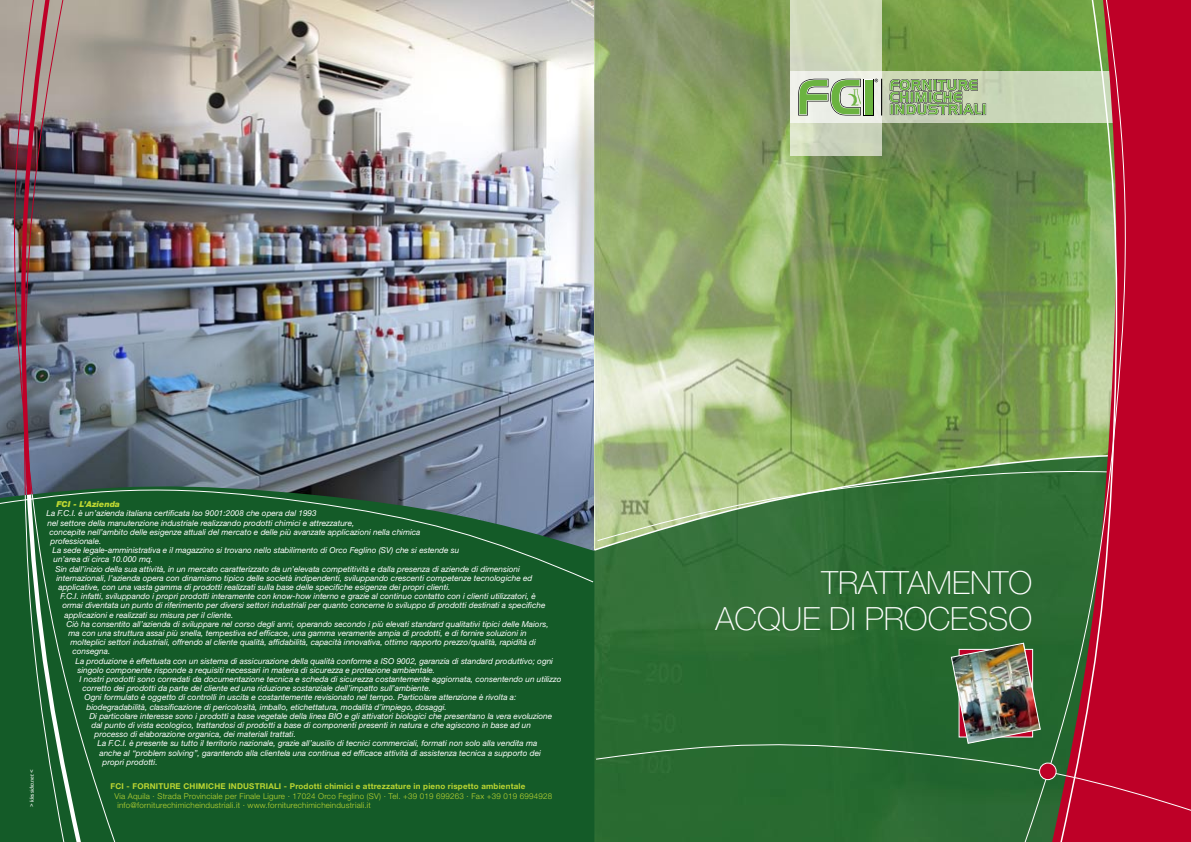
<style>
.page{position:relative;width:1191px;height:842px;background:#fff}
.page>*{position:absolute;margin:0;border:0;box-sizing:border-box;transform-origin:0 0}
.t1{font:100 32px "Helvetica Neue";color:#fff}
.t2{font:italic 8.2px/9.2px "Helvetica Neue";color:#fff}
.t3{font:italic 900 8.2px "Helvetica Neue";color:#bdd732}
.t4{font:300 8px "Helvetica Neue";letter-spacing:.025em;color:#bdd732}
.t5{font:700 8px "Helvetica Neue";letter-spacing:.025em;color:#bdd732}
.t6{font:italic 6px "Gill Sans";color:#fff}
</style>
<div class="page">
<img style="left:0;top:0;width:594px;height:483px">
<img style="left:594px;top:0;width:427px;height:452px">
<img style="left:594px;top:552px;width:427px;height:290px">
<svg style="left:592px;top:452px;width:429px;height:100px;background:#6d9855"></svg>
<svg style="left:597px;top:469px;width:424px;height:72px;background:#659359"></svg>
<img style="left:881px;top:71px;width:140px;height:52px">
<div style="left:1132px;top:0;width:59px;height:842px;background:#be0027"></div>
<svg style="left:1021px;top:0;width:111px;height:842px;background:#81734b"></svg>
<svg style="left:595px;top:740px;width:596px;height:74px;background:#495631"></svg>
<img style="left:790px;top:0;width:91px;height:156px">
<div style="left:790px;top:71px;width:91px;height:52px;background:#eef0e8"></div>
<div style="left:1039px;top:763px;width:17px;height:17px;background:#be0027;border-radius:50%"></div>
<div style="left:1039px;top:763px;width:17px;height:17px;border:1px solid #fff;border-radius:50%"></div>
<img style="left:950px;top:642px;width:91px;height:102px">
<div style="left:0;top:483px;width:594px;height:359px;background:#145b28"></div>
<svg style="left:0;top:484px;width:594px;height:99px;background:#28613f"></svg>
<hr style="left:881px;top:79px;width:1px;height:36px;background:#000">
<svg style="left:889px;top:79px;width:97px;height:36px;background:#93af7d"></svg>
<div style="left:863px;top:79px;width:10px;height:36px;background:#000"></div>
<svg style="left:864px;top:79px;width:9px;height:36px"></svg>
<div style="left:865px;top:80px;width:7px;height:34px;background:#6bb340"></div>
<svg style="left:798px;top:79px;width:63px;height:36px;background:#a3c38f"></svg>
<svg style="left:874px;top:79px;width:4px;height:3px"></svg>
<img style="left:8px;top:0;width:111px;height:842px">
<p class="t6" style="left:28px;top:807px;width:39px;rotate:-90deg">&gt; klessidra.net &lt;</p>
<p class="t3" style="left:56px;top:499px;width:65px">FCI - L’Azienda</p>
<p class="t2" style="left:46px;top:509px;width:272px">La F.C.I. è un’azienda italiana certificata Iso 9001:2008 che opera dal 1993</p>
<p class="t2" style="left:47px;top:518px;width:308px">nel settore della manutenzione industriale realizzando prodotti chimici e attrezzature,</p>
<p class="t2" style="left:49px;top:527px;width:372px">concepite nell’ambito delle esigenze attuali del mercato e delle più avanzate applicazioni nella chimica</p>
<p class="t2" style="left:50px;top:536px;width:52px">professionale.</p>
<p class="t2" style="left:52px;top:545px;width:408px">La sede legale-amministrativa e il magazzino si trovano nello stabilimento di Orco Feglino (SV) che si estende su un’area di circa 10.000 mq.</p>
<p class="t2" style="left:55px;top:564px;width:478px">Sin dall’inizio della sua attività, in un mercato caratterizzato da un’elevata competitività e dalla presenza di aziende di dimensioni internazionali, l’azienda opera con dinamismo tipico delle società indipendenti, sviluppando crescenti competenze tecnologiche ed applicative, con una vasta gamma di prodotti realizzati sulla base delle specifiche esigenze dei propri clienti.</p>
<p class="t2" style="left:60px;top:591px;width:486px">F.C.I. infatti, sviluppando i propri prodotti interamente con know-how interno e grazie al continuo contatto con i clienti utilizzatori, è ormai diventata un punto di riferimento per diversi settori industriali per quanto concerne lo sviluppo di prodotti destinati a specifiche applicazioni e realizzati su misura per il cliente.</p>
<p class="t2" style="left:66px;top:619px;width:483px">Ciò ha consentito all’azienda di sviluppare nel corso degli anni, operando secondo i più elevati standard qualitativi tipici delle Maiors,</p>
<p class="t2" style="left:68px;top:628px;width:460px">ma con una struttura assai più snella, tempestiva ed efficace, una gamma veramente ampia di prodotti, e di fornire soluzioni in</p>
<p class="t2" style="left:70px;top:637px;width:467px">molteplici settori industriali, offrendo al cliente qualità, affidabilità, capacità innovativa, ottimo rapporto prezzo/qualità, rapidità di</p>
<p class="t2" style="left:72px;top:647px;width:39px">consegna.</p>
<p class="t2" style="left:75px;top:656px;width:479px">La produzione è effettuata con un sistema di assicurazione della qualità conforme a ISO 9002, garanzia di standard produttivo; ogni singolo componente risponde a requisiti necessari in materia di sicurezza e protezione ambientale.</p>
<p class="t2" style="left:82px;top:674px;width:480px;text-indent:-3px">I nostri prodotti sono corredati da documentazione tecnica e scheda di sicurezza costantemente aggiornata, consentendo un utilizzo corretto dei prodotti da parte del cliente ed una riduzione sostanziale dell’impatto sull’ambiente.</p>
<p class="t2" style="left:84px;top:693px;width:433px">Ogni formulato è oggetto di controlli in uscita e costantemente revisionato nel tempo. Particolare attenzione è rivolta a: biodegradabilità, classificazione di pericolosità, imballo, etichettatura, modalità d’impiego, dosaggi.</p>
<p class="t2" style="left:89px;top:711px;width:464px">Di particolare interesse sono i prodotti a base vegetale della linea BIO e gli attivatori biologici che presentano la vera evoluzione</p>
<p class="t2" style="left:91px;top:720px;width:441px">dal punto di vista ecologico, trattandosi di prodotti a base di componenti presenti in natura e che agiscono in base ad un</p>
<p class="t2" style="left:94px;top:729px;width:203px">processo di elaborazione organica, dei materiali trattati.</p>
<p class="t2" style="left:97px;top:739px;width:441px">La F.C.I. è presente su tutto il territorio nazionale, grazie all’ausilio di tecnici commerciali, formati non solo alla vendita ma</p>
<p class="t2" style="left:99px;top:748px;width:443px">anche al “problem solving”, garantendo alla clientela una continua ed efficace attività di assistenza tecnica a supporto dei</p>
<p class="t2" style="left:102px;top:757px;width:57px">propri prodotti.</p>
<p class="t5" style="left:110px;top:781px;width:416px">FCI - FORNITURE CHIMICHE INDUSTRIALI - Prodotti chimici e attrezzature in pieno rispetto ambientale</p>
<p class="t4" style="left:114px;top:791px;width:439px">Via Aquila · Strada Provinciale per Finale Ligure · 17024 Orco Feglino (SV) · Tel. +39 019 699263 · Fax +39 019 6994928</p>
<p class="t4" style="left:117px;top:800px;width:255px">info@forniturechimicheindustriali.it · www.forniturechimicheindustriali.it</p>
<p class="t1" style="left:821px;top:564px;width:212px">TRATTAMENTO</p>
<p class="t1" style="left:715px;top:600px;width:318px">ACQUE DI PROCESSO</p>
</div>
